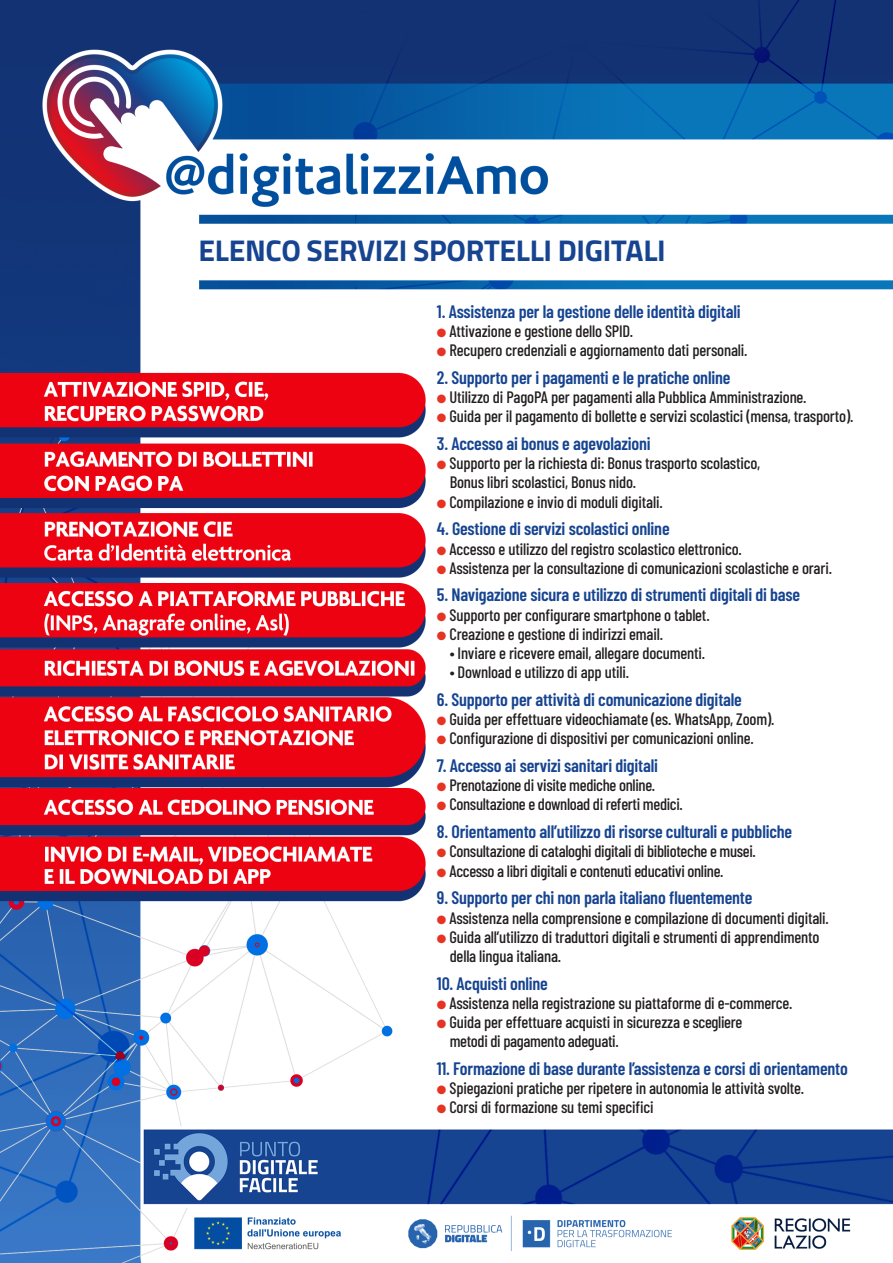
<style>
.page{position:relative;width:893px;height:1263px;background:#fff}
.page>*{position:absolute;margin:0;border:0;box-sizing:border-box;transform-origin:0 0}
.t1{font:700 30px "Titillium Web";letter-spacing:-.01em;color:#164491}
.t2{font:600 18px "Barlow Condensed";letter-spacing:-.01em;color:#164491}
.t3{font:500 16.5px "Barlow Condensed";letter-spacing:-.01em;color:#231f20}
.s1{color:#e63323}
</style>
<div class="page">
<img style="left:0;top:0;width:893px;height:1263px">
<p class="t1" style="left:199px;top:227px;width:469px">ELENCO SERVIZI SPORTELLI DIGITALI</p>
<p class="t2" style="left:437px;top:298px;width:305px">1. Assistenza per la gestione delle identità digitali</p>
<p class="t3" style="left:437px;top:319px;width:198px"><span class="s1">●</span> Attivazione e gestione dello SPID.</p>
<p class="t3" style="left:437px;top:338px;width:312px"><span class="s1">●</span> Recupero credenziali e aggiornamento dati personali.</p>
<p class="t2" style="left:437px;top:365px;width:295px">2. Supporto per i pagamenti e le pratiche online</p>
<p class="t3" style="left:437px;top:385px;width:371px"><span class="s1">●</span> Utilizzo di PagoPA per pagamenti alla Pubblica Amministrazione.</p>
<p class="t3" style="left:437px;top:405px;width:418px"><span class="s1">●</span> Guida per il pagamento di bollette e servizi scolastici (mensa, trasporto).</p>
<p class="t2" style="left:437px;top:431px;width:215px">3. Accesso ai bonus e agevolazioni</p>
<p class="t3" style="left:437px;top:451px;width:325px"><span class="s1">●</span> Supporto per la richiesta di: Bonus trasporto scolastico,</p>
<p class="t3" style="left:450px;top:471px;width:188px">Bonus libri scolastici, Bonus nido.</p>
<p class="t3" style="left:437px;top:490px;width:227px"><span class="s1">●</span> Compilazione e invio di moduli digitali.</p>
<p class="t2" style="left:437px;top:516px;width:234px">4. Gestione di servizi scolastici online</p>
<p class="t3" style="left:437px;top:537px;width:306px"><span class="s1">●</span> Accesso e utilizzo del registro scolastico elettronico.</p>
<p class="t3" style="left:437px;top:556px;width:397px"><span class="s1">●</span> Assistenza per la consultazione di comunicazioni scolastiche e orari.</p>
<p class="t2" style="left:437px;top:582px;width:365px">5. Navigazione sicura e utilizzo di strumenti digitali di base</p>
<p class="t3" style="left:437px;top:603px;width:274px"><span class="s1">●</span> Supporto per configurare smartphone o tablet.</p>
<p class="t3" style="left:437px;top:622px;width:228px"><span class="s1">●</span> Creazione e gestione di indirizzi email.</p>
<p class="t3" style="left:450px;top:641px;width:257px">• Inviare e ricevere email, allegare documenti.</p>
<p class="t3" style="left:450px;top:660px;width:181px">• Download e utilizzo di app utili.</p>
<p class="t2" style="left:437px;top:687px;width:306px">6. Supporto per attività di comunicazione digitale</p>
<p class="t3" style="left:437px;top:707px;width:339px"><span class="s1">●</span> Guida per effettuare videochiamate (es. WhatsApp, Zoom).</p>
<p class="t3" style="left:437px;top:727px;width:318px"><span class="s1">●</span> Configurazione di dispositivi per comunicazioni online.</p>
<p class="t2" style="left:437px;top:753px;width:223px">7. Accesso ai servizi sanitari digitali</p>
<p class="t3" style="left:437px;top:773px;width:220px"><span class="s1">●</span> Prenotazione di visite mediche online.</p>
<p class="t3" style="left:437px;top:793px;width:247px"><span class="s1">●</span> Consultazione e download di referti medici.</p>
<p class="t2" style="left:437px;top:819px;width:357px">8. Orientamento all’utilizzo di risorse culturali e pubbliche</p>
<p class="t3" style="left:437px;top:840px;width:320px"><span class="s1">●</span> Consultazione di cataloghi digitali di biblioteche e musei.</p>
<p class="t3" style="left:437px;top:859px;width:288px"><span class="s1">●</span> Accesso a libri digitali e contenuti educativi online.</p>
<p class="t2" style="left:437px;top:885px;width:317px">9. Supporto per chi non parla italiano fluentemente</p>
<p class="t3" style="left:437px;top:906px;width:393px"><span class="s1">●</span> Assistenza nella comprensione e compilazione di documenti digitali.</p>
<p class="t3" style="left:437px;top:925px;width:384px"><span class="s1">●</span> Guida all’utilizzo di traduttori digitali e strumenti di apprendimento</p>
<p class="t3" style="left:450px;top:944px;width:113px">della lingua italiana.</p>
<p class="t2" style="left:437px;top:970px;width:113px">10. Acquisti online</p>
<p class="t3" style="left:437px;top:991px;width:357px"><span class="s1">●</span> Assistenza nella registrazione su piattaforme di e-commerce.</p>
<p class="t3" style="left:437px;top:1010px;width:307px"><span class="s1">●</span> Guida per effettuare acquisti in sicurezza e scegliere</p>
<p class="t3" style="left:450px;top:1029px;width:171px">metodi di pagamento adeguati.</p>
<p class="t2" style="left:437px;top:1056px;width:412px">11. Formazione di base durante l’assistenza e corsi di orientamento</p>
<p class="t3" style="left:437px;top:1076px;width:369px"><span class="s1">●</span> Spiegazioni pratiche per ripetere in autonomia le attività svolte.</p>
<p class="t3" style="left:437px;top:1095px;width:218px"><span class="s1">●</span> Corsi di formazione su temi specifici</p>
</div>
